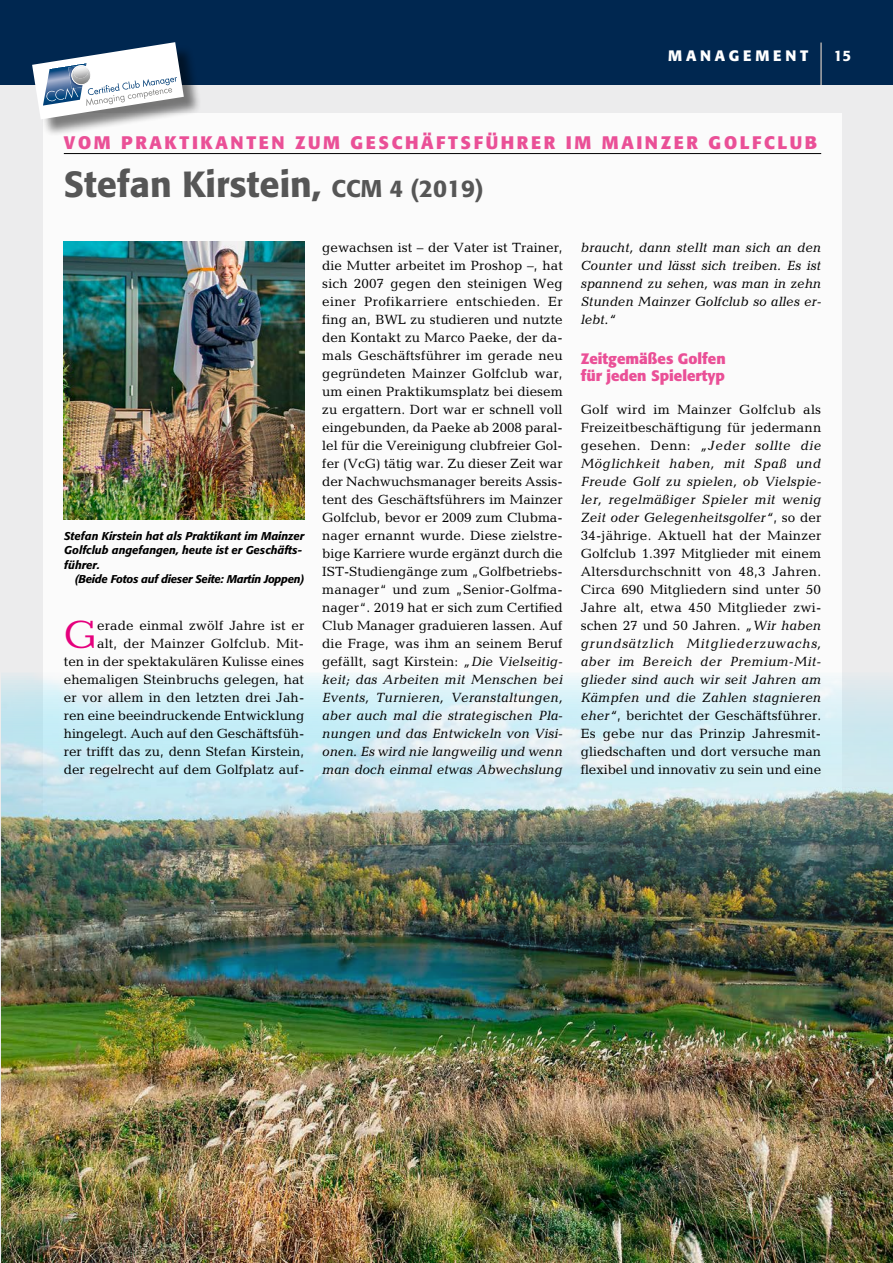
<style>
.page{position:relative;width:893px;height:1263px;background:#fff}
.page>*{position:absolute;margin:0;border:0;box-sizing:border-box;transform-origin:0 0}
.t1{font:39.9px "Candida";color:#e5007d}
.t2{font:500 36px "Formata";color:#565656}
.t3{font:700 18px "Formata";letter-spacing:.145em;color:#ea5097}
.t4{font:700 15px/16.8px "Formata";color:#ea5097}
.t5{font:700 15px "Formata";letter-spacing:.25em;color:#fff}
.t6{font:500 15px "Formata";color:#fff}
.t7{font:13.5px/18px "Candida";color:#000;text-align:justify}
.t8{font:italic 13.5px/18px "Candida";letter-spacing:-.005em;color:#000;text-align:justify}
.t9{font:italic 500 11.25px/14.4px "Formata";color:#000}
.t10{font:italic 500 11.25px "Formata";letter-spacing:-.02em;color:#000}
.s1{font-size:24px}
.s2{font-style:italic}
</style>
<div class="page">
<div style="left:0;top:0;width:893px;height:85px;background:#002750"></div>
<hr style="left:821px;top:43px;width:1px;height:42px;background:#fff">
<div style="left:0;top:85px;width:893px;height:1178px;background:#ececed"></div>
<div style="left:44px;top:113px;width:798px;height:1099px;background:#fff"></div>
<div style="left:35px;top:45px;width:167px;height:93px;background:#000;opacity:.5"></div>
<svg style="left:32px;top:42px;width:152px;height:77px"></svg>
<img style="left:1px;top:673px;width:892px;height:590px">
<hr style="left:64px;top:153px;width:757px;height:1px;background:#000">
<img style="left:64px;top:242px;width:240px;height:277px">
<p class="t5" style="left:668px;top:46px;width:142px">MANAGEMENT</p>
<p class="t6" style="left:834px;top:46px;width:19px">15</p>
<h3 class="t3" style="left:64px;top:131px;width:755px">VOM PRAKTIKANTEN ZUM GESCHÄFTSFÜHRER IM MAINZER GOLFCLUB</h3>
<h2 class="t2" style="left:64px;top:162px;width:421px">Stefan Kirstein, <span class="s1">CCM 4 (2019)</span></h2>
<p class="t9" style="left:64px;top:529px;width:242px">Stefan Kirstein hat als Praktikant im Mainzer<br>Golfclub angefangen, heute ist er Geschäfts&shy;führer.</p>
<p class="t10" style="left:75px;top:572px;width:231px">(Beide Fotos auf dieser Seite: Martin Joppen)</p>
<h1 class="t1" style="left:64px;top:612px;width:35px">G</h1>
<p class="t7" style="left:64px;top:616px;width:242px;text-align:right">erade einmal zwölf Jahre ist er<br>alt, der Mainzer Golfclub. Mit-<br>ten in der spektakulären Kulisse eines ehemaligen Steinbruchs gelegen, hat er vor allem in den letzten drei Jah&shy;ren eine beeindruckende Entwicklung hingelegt. Auch auf den Geschäftsfüh&shy;rer trifft das zu, denn Stefan Kirstein, der regelrecht auf dem Golfplatz auf-</p>
<p class="t7" style="left:322px;top:238px;width:242px">gewachsen ist – der Vater ist Trainer, die Mutter arbeitet im Proshop –, hat sich 2007 gegen den steinigen Weg einer Profikarriere entschieden. Er fing an, BWL zu studieren und nutzte den Kontakt zu Marco Paeke, der da&shy;mals Geschäftsführer im gerade neu gegründeten Mainzer Golfclub war, um einen Praktikumsplatz bei diesem zu ergattern. Dort war er schnell voll eingebunden, da Paeke ab 2008 paral&shy;lel für die Vereinigung clubfreier Gol&shy;fer (VcG) tätig war. Zu dieser Zeit war der Nachwuchsmanager bereits Assis&shy;tent des Geschäftsführers im Mainzer Golfclub, bevor er 2009 zum Clubma&shy;nager ernannt wurde. Diese zielstre&shy;bige Karriere wurde ergänzt durch die IST-Studiengänge zum „Golfbetriebs&shy;manager“ und zum „Senior-Golfma&shy;nager“. 2019 hat er sich zum Certified Club Manager graduieren lassen. Auf die Frage, was ihm an seinem Beruf gefällt, sagt Kirstein: <span class="s2">„Die Vielseitig&shy;keit; das Arbeiten mit Menschen bei Events, Turnieren, Veranstaltungen, aber auch mal die strategischen Pla&shy;nungen und das Entwickeln von Visi&shy;onen. Es wird nie langweilig und wenn man doch einmal etwas Abwechslung</span></p>
<p class="t8" style="left:581px;top:238px;width:242px">braucht, dann stellt man sich an den Counter und lässt sich treiben. Es ist spannend zu sehen, was man in zehn Stunden Mainzer Golfclub so alles er&shy;lebt.“</p>
<p class="t4" style="left:581px;top:350px;width:146px">Zeitgemäßes Golfen für jeden Spielertyp</p>
<p class="t7" style="left:581px;top:400px;width:242px">Golf wird im Mainzer Golfclub als Freizeitbeschäftigung für jedermann gesehen. Denn: <span class="s2">„Jeder sollte die Möglichkeit haben, mit Spaß und Freude Golf zu spielen, ob Vielspie&shy;ler, regelmäßiger Spieler mit wenig Zeit oder Gelegenheitsgolfer“</span>, so der 34-jährige. Aktuell hat der Mainzer Golfclub 1.397 Mitglieder mit einem Altersdurchschnitt von 48,3 Jahren.<br>Circa 690 Mitgliedern sind unter 50<br>Jahre alt, etwa 450 Mitglieder zwi&shy;schen 27 und 50 Jahren. <span class="s2">„Wir haben grundsätzlich Mitgliederzuwachs, aber im Bereich der Premium-Mit&shy;glieder sind auch wir seit Jahren am Kämpfen und die Zahlen stagnieren eher“</span>, berichtet der Geschäftsführer.<br>Es gebe nur das Prinzip Jahresmit&shy;gliedschaften und dort versuche man flexibel und innovativ zu sein und eine</p>
</div>
